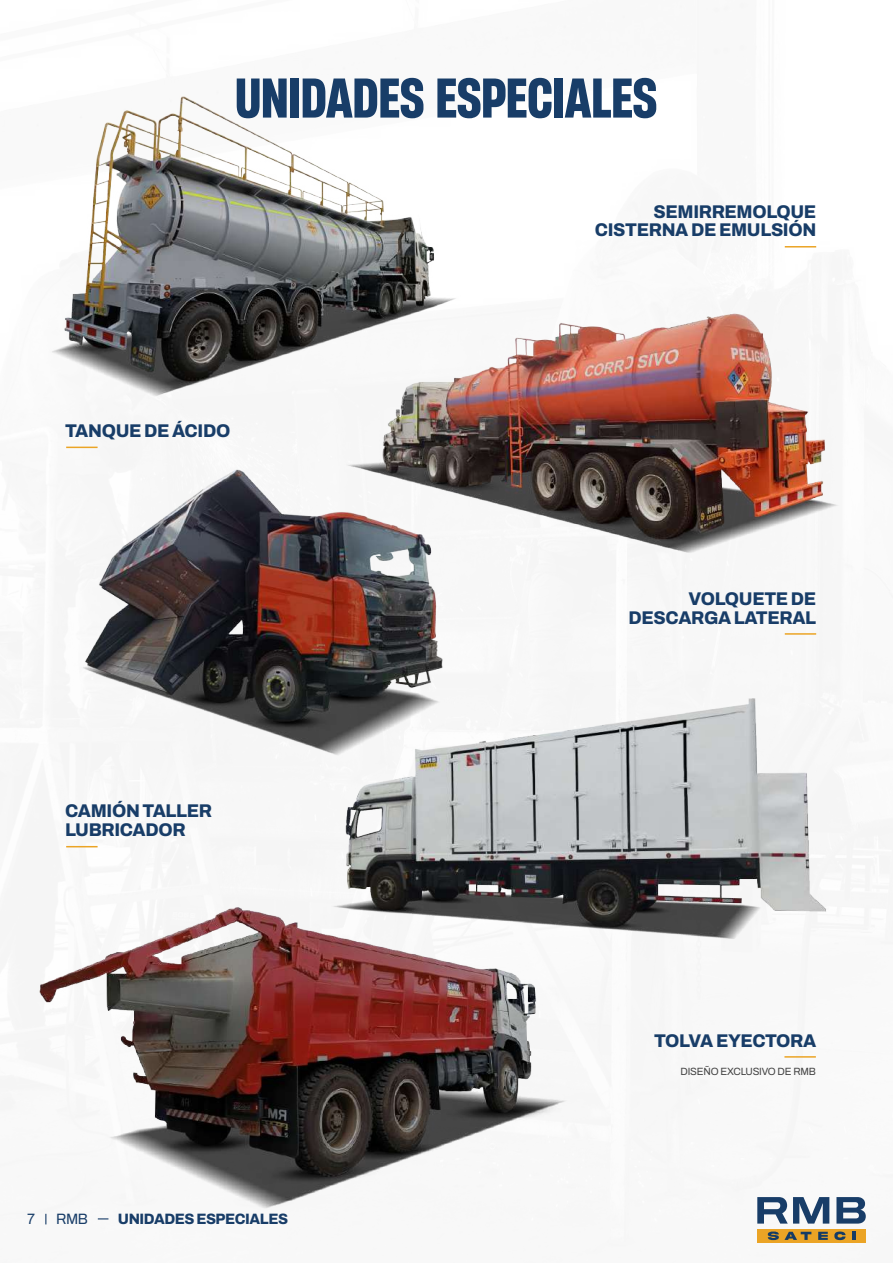
<style>
.page{position:relative;width:893px;height:1263px;background:#f9f9f9}
.page>*{position:absolute;margin:0;border:0;box-sizing:border-box;transform-origin:0 0}
.t1{font:800 18.45px/18.5px "Archivo";letter-spacing:-.02em;color:#183d68;text-align:right;scale:.96 1}
.t2{font:800 15px "Archivo";letter-spacing:-.03em;color:#183d68;scale:.96 1}
.t3{font:15px "Archivo";color:#183d68;scale:.96 1}
.t4{font:10.5px "Archivo";letter-spacing:-.02em;color:#424242;scale:.96 1}
</style>
<div class="page">
<img style="left:39px;top:845px;width:526px;height:380px">
<img style="left:83px;top:469px;width:353px;height:261px">
<img style="left:52px;top:77px;width:420px;height:319px">
<img style="left:262px;top:621px;width:564px;height:445px">
<img style="left:309px;top:205px;width:528px;height:414px">
<hr style="left:785px;top:246px;width:31px;height:1px;background:#eba425">
<hr style="left:66px;top:447px;width:32px;height:1px;background:#eba425">
<hr style="left:66px;top:846px;width:32px;height:1px;background:#eba425">
<hr style="left:785px;top:633px;width:31px;height:2px;background:#eba425">
<hr style="left:784px;top:1056px;width:32px;height:2px;background:#eba425">
<svg style="left:237px;top:79px;width:50px;height:39px"></svg>
<div style="left:290px;top:79px;width:9px;height:39px;background:#183d68"></div>
<svg style="left:303px;top:78px;width:120px;height:40px"></svg>
<svg style="left:437px;top:78px;width:114px;height:40px"></svg>
<div style="left:554px;top:79px;width:9px;height:39px;background:#183d68"></div>
<svg style="left:565px;top:78px;width:91px;height:40px"></svg>
<svg style="left:757px;top:1197px;width:72px;height:26px"></svg>
<svg style="left:836px;top:1197px;width:30px;height:26px"></svg>
<div style="left:757px;top:1229px;width:109px;height:14px;background:#eba425"></div>
<svg style="left:768px;top:1231px;width:43px;height:9px"></svg>
<svg style="left:818px;top:1232px;width:10px;height:8px"></svg>
<svg style="left:834px;top:1231px;width:11px;height:9px"></svg>
<svg style="left:852px;top:1232px;width:3px;height:8px"></svg>
<p class="t1" style="left:65px;top:421px;width:174px">TANQUE DE ÁCIDO</p>
<p class="t1" style="left:65px;top:802px;width:155px;text-align:left">CAMIÓN TALLER<br>LUBRICADOR</p>
<p class="t3" style="left:27px;top:1208px;width:10px">7</p>
<p class="t3" style="left:56px;top:1208px;width:35px">RMB</p>
<p class="t2" style="left:118px;top:1208px;width:179px">UNIDADES ESPECIALES</p>
<p class="t1" style="left:595px;top:202px;width:232px">SEMIRREMOLQUE<br>CISTERNA DE EMULSIÓN</p>
<p class="t1" style="left:629px;top:589px;width:197px">VOLQUETE DE<br>DESCARGA LATERAL</p>
<p class="t1" style="left:654px;top:1031px;width:170px">TOLVA EYECTORA</p>
<p class="t4" style="left:681px;top:1064px;width:142px">DISEÑO EXCLUSIVO DE RMB</p>
</div>
